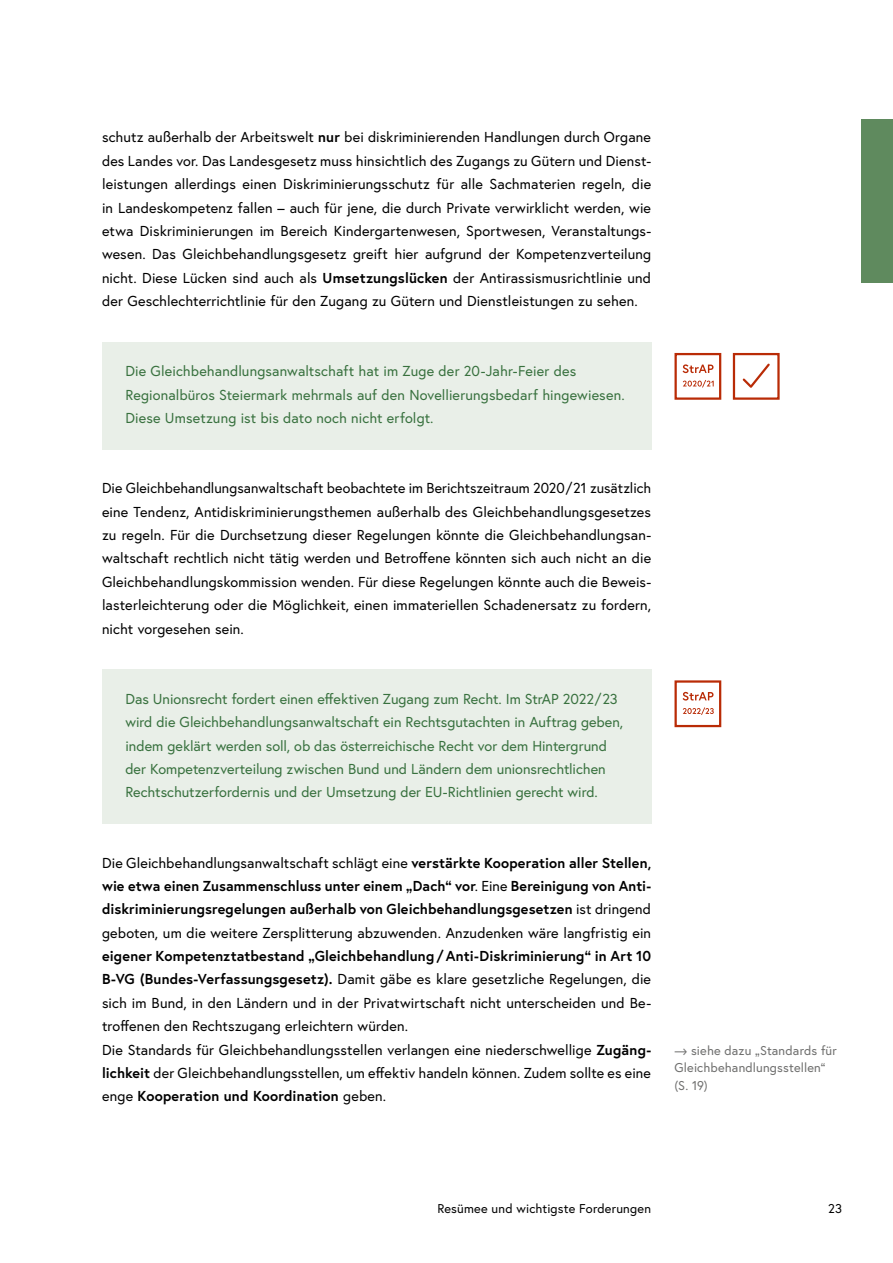
<style>
.page{position:relative;width:893px;height:1263px;background:#fff}
.page>*{position:absolute;margin:0;border:0;box-sizing:border-box;transform-origin:0 0}
.p_Erstzeileneinzug_Abstand_danach{font:14.4px/23.4px "Europa Austria";letter-spacing:.01em;color:#000;text-align:justify}
.p_Abstand_danach{font:14.4px/23.4px "Europa Austria";letter-spacing:.01em;color:#000;text-align:justify}
.Infobox_p_Infobox_grün{font:14.4px/23.4px "Europa Austria";letter-spacing:.005em;color:#38713e}
.p_Seitenverweise{font:12.75px/17.5px "Europa Austria";letter-spacing:.015em;color:#6f6f6e}
.t1{font:12.75px "Europa Austria";letter-spacing:.015em;color:#000}
.s1{font-weight:700}
</style>
<div class="page">
<div style="left:861px;top:119px;width:32px;height:164px;background:#5f8a5e"></div>
<div style="left:102px;top:342px;width:549px;height:108px;background:#e9efe8"></div>
<div style="left:102px;top:669px;width:549px;height:155px;background:#e9efe8"></div>
<div style="left:733px;top:353px;width:47px;height:47px;border:2px solid #b92b06"></div>
<svg style="left:742px;top:363px;width:28px;height:25px"></svg>
<svg style="left:683px;top:380px;width:31px;height:8px"></svg>
<svg style="left:683px;top:364px;width:30px;height:9px"></svg>
<div style="left:674px;top:353px;width:47px;height:47px;border:2px solid #b92b06"></div>
<div style="left:674px;top:680px;width:47px;height:47px;border:2px solid #b92b06"></div>
<svg style="left:683px;top:707px;width:31px;height:8px"></svg>
<svg style="left:683px;top:692px;width:30px;height:8px"></svg>
<p class="p_Erstzeileneinzug_Abstand_danach" style="left:102px;top:125px;width:551px">schutz außerhalb der Arbeitswelt <span class="s1">nur</span> bei diskriminierenden Handlungen durch Organe des Landes vor. Das Landesgesetz muss hinsichtlich des Zugangs zu Gütern und Dienst&shy;leistungen allerdings einen Diskriminierungsschutz für alle Sachmaterien regeln, die in Landeskompetenz fallen – auch für jene, die durch Private verwirklicht werden, wie etwa Diskriminierungen im Bereich Kindergartenwesen, Sportwesen, Veranstaltungs&shy;wesen. Das Gleichbehandlungsgesetz greift hier aufgrund der Kompetenzverteilung nicht. Diese Lücken sind auch als <span class="s1">Umsetzungslücken</span> der Antirassismusrichtlinie und der Geschlechterrichtlinie für den Zugang zu Gütern und Dienstleistungen zu sehen.</p>
<p class="Infobox_p_Infobox_grün" style="left:125px;top:359px;width:501px">Die Gleichbehandlungsanwaltschaft hat im Zuge der 20-Jahr-Feier des<br>Regionalbüros Steiermark mehrmals auf den Novellierungsbedarf hingewiesen.<br>Diese Umsetzung ist bis dato noch nicht erfolgt.</p>
<p class="p_Abstand_danach" style="left:102px;top:476px;width:551px">Die Gleichbehandlungsanwaltschaft beobachtete im Berichtszeitraum 2020/21 zusätzlich eine Tendenz, Antidiskriminierungsthemen außerhalb des Gleichbehandlungsgesetzes zu regeln. Für die Durchsetzung dieser Regelungen könnte die Gleichbehandlungsan&shy;waltschaft rechtlich nicht tätig werden und Betroffene könnten sich auch nicht an die Gleichbehandlungskommission wenden. Für diese Regelungen könnte auch die Beweis&shy;lasterleichterung oder die Möglichkeit, einen immateriellen Schadenersatz zu fordern, nicht vorgesehen sein.</p>
<p class="Infobox_p_Infobox_grün" style="left:125px;top:687px;width:499px">Das Unionsrecht fordert einen effektiven Zugang zum Recht. Im StrAP 2022/23 wird die Gleichbehandlungsanwaltschaft ein Rechtsgutachten in Auftrag geben, indem geklärt werden soll, ob das österreichische Recht vor dem Hintergrund der Kompetenzverteilung zwischen Bund und Ländern dem unionsrechtlichen Rechtschutzerfordernis und der Umsetzung der EU-Richtlinien gerecht wird.</p>
<p class="p_Erstzeileneinzug_Abstand_danach" style="left:102px;top:850px;width:551px">Die Gleichbehandlungsanwaltschaft schlägt eine <span class="s1">verstärkte Kooperation aller Stellen, wie etwa einen Zusammenschluss unter einem „Dach“ vor</span>. Eine <span class="s1">Bereinigung von Anti&shy;diskriminierungsregelungen außerhalb von Gleichbehandlungsgesetzen</span> ist dringend geboten, um die weitere Zersplitterung abzuwenden. Anzudenken wäre langfristig ein <span class="s1">eigener Kompetenztatbestand „Gleichbehandlung /Anti-Diskriminierung“ in Art 10<br>B-VG (Bundes-Verfassungsgesetz).</span> Damit gäbe es klare gesetzliche Regelungen, die sich im Bund, in den Ländern und in der Privatwirtschaft nicht unterscheiden und Be&shy;troffenen den Rechtszugang erleichtern würden.</p>
<p class="p_Abstand_danach" style="left:102px;top:1037px;width:551px">Die Standards für Gleichbehandlungsstellen verlangen eine niederschwellige <span class="s1">Zugäng&shy;lichkeit</span> der Gleichbehandlungsstellen, um effektiv handeln können. Zudem sollte es eine enge <span class="s1">Kooperation und Koordination</span> geben.</p>
<p class="p_Seitenverweise" style="left:674px;top:1041px;width:164px">⟶ siehe dazu „Standards für<br>Gleichbehandlungsstellen“ (S. 19)</p>
<p class="t1" style="left:437px;top:1200px;width:215px">Resümee und wichtigste Forderungen</p>
<p class="t1" style="left:828px;top:1200px;width:15px">23</p>
</div>
